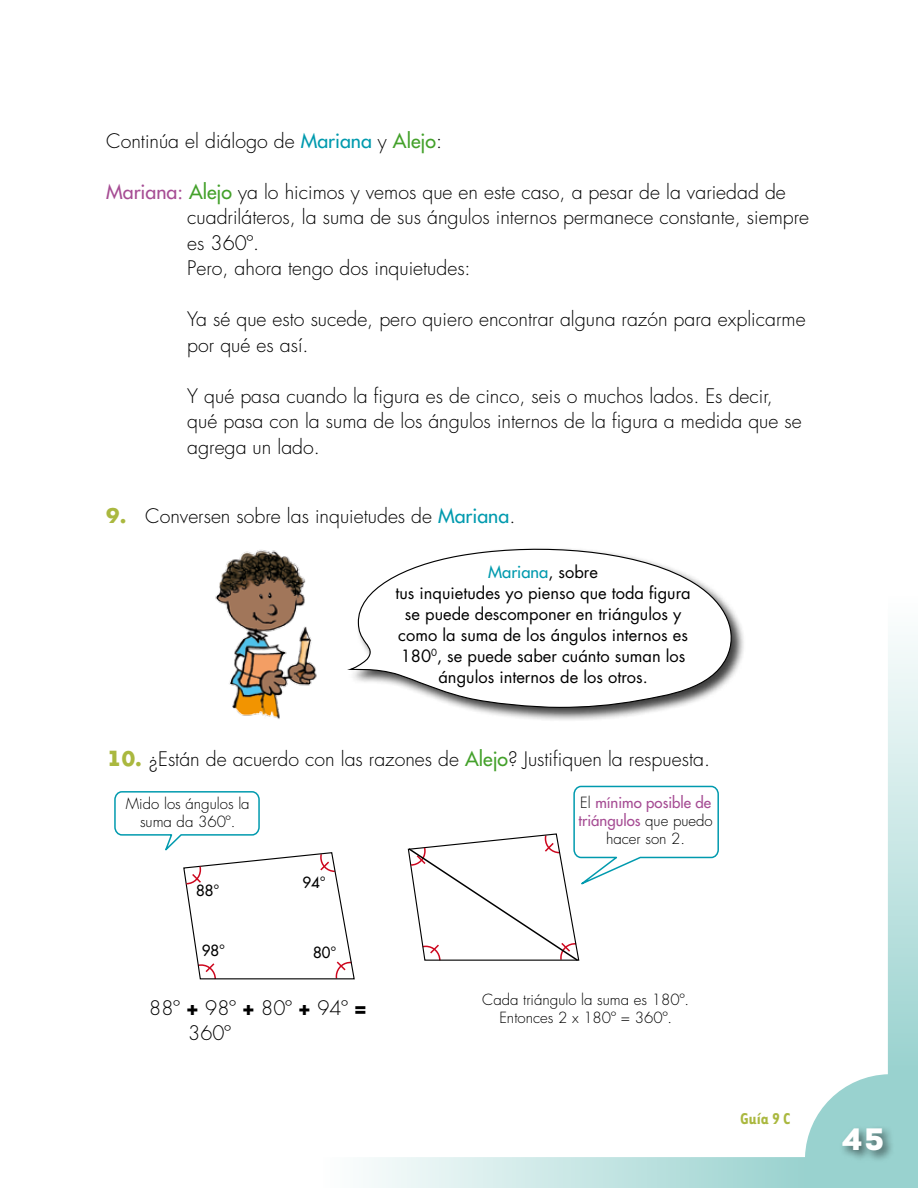
<style>
.page{position:relative;width:918px;height:1188px;background:#fff}
.page>*{position:absolute;margin:0;border:0;box-sizing:border-box;transform-origin:0 0}
.t1{font:700 36px "Tarzana Wide";color:#fff}
.t2{font:300 19.5px/25.5px "Futura";color:#000}
.t3{font:700 18px "Tarzana Narrow";color:#aab83f}
.t4{font:16.5px/21px "Futura";color:#000;text-align:center}
.t5{font:300 15px/18px "Futura";color:#000;text-align:center}
.t6{font:15px/18px "Futura";color:#a64d94;text-align:center}
.t7{font:15px "Futura";color:#000}
.s1{font-weight:400;color:#009aae}
.s2{font-weight:400;color:#44a12b}
.s3{font-weight:400;color:#a64d94}
.s4{font-weight:700;color:#aab83f}
.s5{color:#009aae}
.s6{font-family:"Tarzana Wide";font-weight:700;font-size:25.5px;color:#aab83f}
.s7{font-weight:300;color:#000}
.s8{font-weight:700}
</style>
<div class="page">
<svg style="left:369px;top:548px;width:350px;height:47px"></svg>
<img style="left:218px;top:550px;width:88px;height:45px">
<svg style="left:114px;top:595px;width:804px;height:593px"></svg>
<div style="left:107px;top:1109px;width:684px;height:22px;background:#fff"></div>
<p class="t2" style="left:106px;top:128px;width:337px">Continúa el diálogo de <span class="s1">Mariana</span> y <span class="s2">Alejo</span>:</p>
<p class="t2" style="left:187px;top:179px;width:623px;text-indent:-81px"><span class="s3">Mariana:</span> <span class="s2">Alejo</span> ya lo hicimos y vemos que en este caso, a pesar de la variedad de cuadriláteros, la suma de sus ángulos internos permanece constante, siempre es 360º.<br>Pero, ahora tengo dos inquietudes:</p>
<p class="t2" style="left:187px;top:307px;width:620px">Ya sé que esto sucede, pero quiero encontrar alguna razón para explicarme por qué es así.</p>
<p class="t2" style="left:187px;top:383px;width:616px">Y qué pasa cuando la figura es de cinco, seis o muchos lados. Es decir, qué pasa con la suma de los ángulos internos de la figura a medida que se agrega un lado.</p>
<p class="t2" style="left:106px;top:504px;width:411px"><span class="s4">9.</span> Conversen sobre las inquietudes de <span class="s1">Mariana</span>.</p>
<p class="t4" style="left:395px;top:561px;width:297px"><span class="s5">Mariana</span>, sobre<br>tus inquietudes yo pienso que toda figura se puede descomponer en triángulos y como la suma de los ángulos internos es 180<sup>0</sup>, se puede saber cuánto suman los ángulos internos de los otros.</p>
<p class="t2" style="left:106px;top:747px;width:605px"><span class="s6">1</span><span class="s4">0.</span> ¿Están de acuerdo con las razones de <span class="s2">Alejo</span>? Justifiquen la respuesta.</p>
<p class="t5" style="left:126px;top:795px;width:125px">Mido los ángulos la suma da 360º.</p>
<p class="t6" style="left:579px;top:794px;width:136px"><span class="s7">El</span> mínimo posible de triángulos <span class="s7">que puedo hacer son 2.</span></p>
<p class="t7" style="left:196px;top:881px;width:25px">88°</p>
<p class="t7" style="left:302px;top:872px;width:25px">94°</p>
<p class="t7" style="left:202px;top:941px;width:25px">98°</p>
<p class="t7" style="left:313px;top:943px;width:25px">80°</p>
<p class="t2" style="left:188px;top:996px;width:181px;text-indent:-39px">88º <span class="s8">+</span> 98º <span class="s8">+</span> 80º <span class="s8">+</span> 94º <span class="s8">=<br></span>360º</p>
<p class="t5" style="left:482px;top:991px;width:208px">Cada triángulo la suma es 180º.<br>Entonces 2 x 180º = 360º.</p>
<p class="t3" style="left:740px;top:1107px;width:52px">Guía 9 C</p>
<h1 class="t1" style="left:841px;top:1115px;width:45px">45</h1>
</div>
